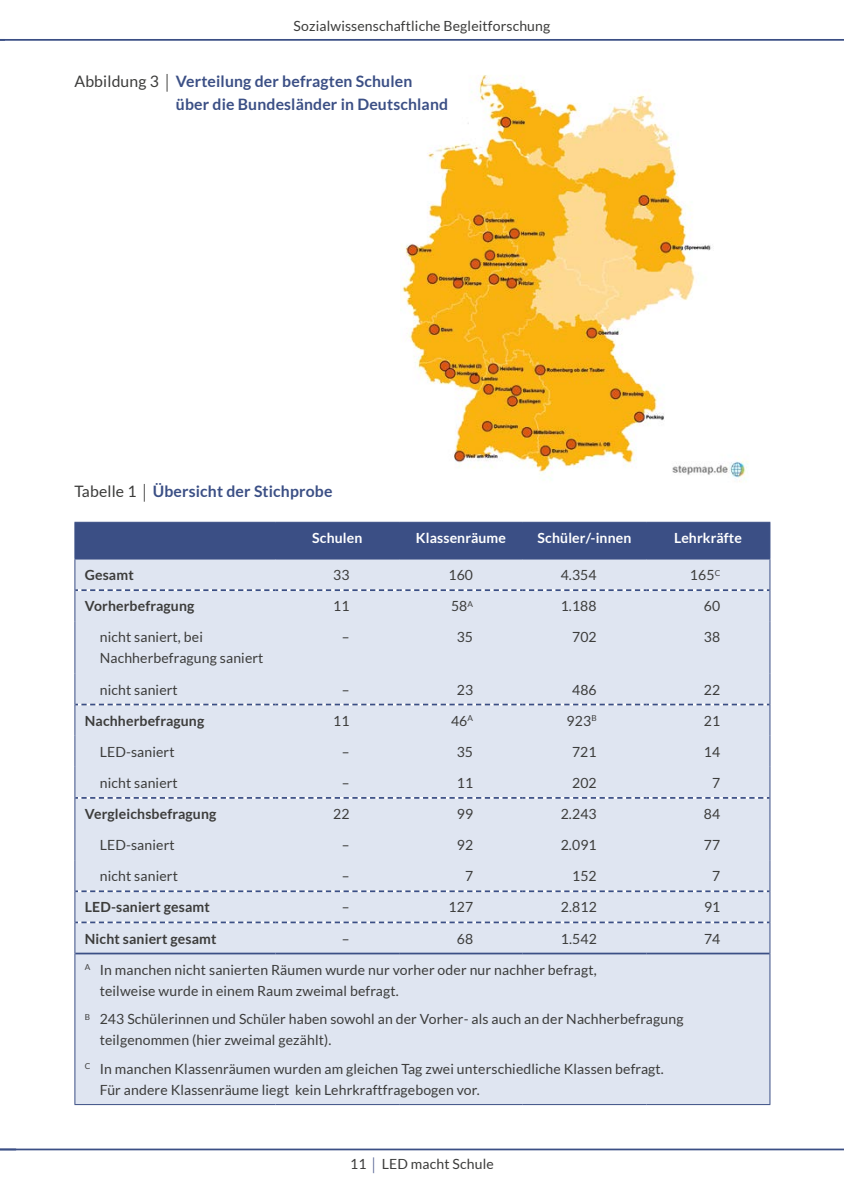
<style>
.page{position:relative;width:844px;height:1191px;background:#fff}
.page>*{position:absolute;margin:0;border:0;box-sizing:border-box;transform-origin:0 0}
.t1{font:700 15.75px/22.8px "Lato";letter-spacing:.01em;color:#3b4f85}
.Tabelle_L{font:14px/21px "Lato";letter-spacing:.01em;color:#3c3c3b}
.Tabelle_Werte_rechts{font:14px "Lato";letter-spacing:.01em;color:#3c3c3b}
.Tabelle_eingerückt{font:14px/21px "Lato";letter-spacing:.01em;color:#3c3c3b}
.Tabelle{font:700 14px "Lato";letter-spacing:.01em;color:#3c3c3b}
.t2{font:700 14px "Lato";letter-spacing:.01em;color:#fff}
.s1{font-weight:400;color:#3c3c3b}
</style>
<div class="page">
<img style="left:401px;top:75px;width:347px;height:407px">
<hr style="left:0;top:1148px;width:843px;height:2px;background:#3b4f85">
<hr style="left:0;top:39px;width:843px;height:2px;background:#3b4f85">
<div style="left:75px;top:523px;width:694px;height:35px;background:#3b4f85"></div>
<div style="left:75px;top:559px;width:694px;height:545px;background:#dfe5f1"></div>
<hr style="left:74px;top:522px;width:201px;height:1px;background:#3b4f85">
<hr style="left:74px;top:523px;width:1px;height:35px;background:#3b4f85">
<hr style="left:275px;top:522px;width:124px;height:1px;background:#3b4f85">
<hr style="left:399px;top:522px;width:123px;height:1px;background:#3b4f85">
<hr style="left:522px;top:522px;width:124px;height:1px;background:#3b4f85">
<hr style="left:646px;top:522px;width:124px;height:1px;background:#3b4f85">
<hr style="left:769px;top:523px;width:1px;height:35px;background:#3b4f85">
<hr style="left:74px;top:558px;width:201px;height:1px;background:#3b4f85">
<hr style="left:74px;top:559px;width:1px;height:31px;background:#3b4f85">
<hr style="left:275px;top:558px;width:124px;height:1px;background:#3b4f85">
<hr style="left:399px;top:558px;width:123px;height:1px;background:#3b4f85">
<hr style="left:522px;top:558px;width:124px;height:1px;background:#3b4f85">
<hr style="left:646px;top:558px;width:124px;height:1px;background:#3b4f85">
<hr style="left:769px;top:559px;width:1px;height:31px;background:#3b4f85">
<hr style="left:74px;top:590px;width:1px;height:31px;background:#3b4f85">
<hr style="left:769px;top:590px;width:1px;height:31px;background:#3b4f85">
<hr style="left:74px;top:621px;width:1px;height:52px;background:#3b4f85">
<hr style="left:769px;top:621px;width:1px;height:52px;background:#3b4f85">
<hr style="left:74px;top:673px;width:1px;height:31px;background:#3b4f85">
<hr style="left:769px;top:673px;width:1px;height:31px;background:#3b4f85">
<hr style="left:74px;top:704px;width:1px;height:31px;background:#3b4f85">
<hr style="left:769px;top:704px;width:1px;height:31px;background:#3b4f85">
<hr style="left:74px;top:735px;width:1px;height:32px;background:#3b4f85">
<hr style="left:769px;top:735px;width:1px;height:32px;background:#3b4f85">
<hr style="left:74px;top:767px;width:1px;height:31px;background:#3b4f85">
<hr style="left:769px;top:767px;width:1px;height:31px;background:#3b4f85">
<hr style="left:74px;top:798px;width:1px;height:31px;background:#3b4f85">
<hr style="left:769px;top:798px;width:1px;height:31px;background:#3b4f85">
<hr style="left:74px;top:829px;width:1px;height:31px;background:#3b4f85">
<hr style="left:769px;top:829px;width:1px;height:31px;background:#3b4f85">
<hr style="left:74px;top:860px;width:1px;height:31px;background:#3b4f85">
<hr style="left:769px;top:860px;width:1px;height:31px;background:#3b4f85">
<hr style="left:74px;top:891px;width:1px;height:31px;background:#3b4f85">
<hr style="left:769px;top:891px;width:1px;height:31px;background:#3b4f85">
<hr style="left:74px;top:922px;width:1px;height:31px;background:#3b4f85">
<hr style="left:769px;top:922px;width:1px;height:31px;background:#3b4f85">
<hr style="left:74px;top:953px;width:1px;height:151px;background:#3b4f85">
<hr style="left:769px;top:953px;width:1px;height:151px;background:#3b4f85">
<hr style="left:74px;top:1104px;width:201px;height:1px;background:#3b4f85">
<hr style="left:275px;top:1104px;width:124px;height:1px;background:#3b4f85">
<hr style="left:399px;top:1104px;width:123px;height:1px;background:#3b4f85">
<hr style="left:522px;top:1104px;width:124px;height:1px;background:#3b4f85">
<hr style="left:646px;top:1104px;width:124px;height:1px;background:#3b4f85">
<svg style="left:75px;top:703px;width:694px;height:2px"></svg>
<svg style="left:75px;top:589px;width:694px;height:2px"></svg>
<svg style="left:75px;top:797px;width:694px;height:1px"></svg>
<svg style="left:75px;top:890px;width:694px;height:2px"></svg>
<svg style="left:75px;top:921px;width:694px;height:2px"></svg>
<hr style="left:75px;top:952px;width:200px;height:2px;background:#3b4f85">
<hr style="left:275px;top:952px;width:124px;height:2px;background:#3b4f85">
<hr style="left:399px;top:952px;width:123px;height:2px;background:#3b4f85">
<hr style="left:522px;top:952px;width:124px;height:2px;background:#3b4f85">
<hr style="left:646px;top:952px;width:123px;height:2px;background:#3b4f85">
<p class="Tabelle_L" style="left:293px;top:15px;width:258px">Sozialwissenschaftliche Begleitforschung</p>
<p class="t1" style="left:176px;top:70px;width:273px;text-indent:-101px"><span class="s1">Abbildung 3</span> Verteilung der befragten Schulen über die Bundesländer in Deutschland</p>
<p class="t1" style="left:74px;top:479px;width:259px"><span class="s1">Tabelle 1</span> Übersicht der Stichprobe</p>
<p class="t2" style="left:312px;top:530px;width:52px">Schulen</p>
<p class="t2" style="left:415px;top:530px;width:92px">Klassenräume</p>
<p class="t2" style="left:537px;top:530px;width:95px">Schüler/-innen</p>
<p class="t2" style="left:674px;top:530px;width:69px">Lehrkräfte</p>
<p class="Tabelle" style="left:85px;top:567px;width:50px">Gesamt</p>
<p class="Tabelle_Werte_rechts" style="left:333px;top:567px;width:18px">33</p>
<p class="Tabelle_Werte_rechts" style="left:448px;top:567px;width:26px">160</p>
<p class="Tabelle_Werte_rechts" style="left:560px;top:567px;width:38px">4.354</p>
<p class="Tabelle_Werte_rechts" style="left:689px;top:567px;width:32px">165<sup>C</sup></p>
<p class="Tabelle" style="left:85px;top:598px;width:111px">Vorherbefragung</p>
<p class="Tabelle_Werte_rechts" style="left:333px;top:598px;width:18px">11</p>
<p class="Tabelle_Werte_rechts" style="left:451px;top:598px;width:24px">58<sup>A</sup></p>
<p class="Tabelle_Werte_rechts" style="left:560px;top:598px;width:38px">1.188</p>
<p class="Tabelle_Werte_rechts" style="left:703px;top:598px;width:18px">60</p>
<p class="Tabelle_eingerückt" style="left:100px;top:627px;width:165px">nicht saniert, bei<br>Nachherbefragung saniert</p>
<p class="Tabelle_Werte_rechts" style="left:341px;top:629px;width:9px">–</p>
<p class="Tabelle_Werte_rechts" style="left:456px;top:629px;width:18px">35</p>
<p class="Tabelle_Werte_rechts" style="left:572px;top:629px;width:26px">702</p>
<p class="Tabelle_Werte_rechts" style="left:703px;top:629px;width:18px">38</p>
<p class="Tabelle_eingerückt" style="left:100px;top:679px;width:80px">nicht saniert</p>
<p class="Tabelle_Werte_rechts" style="left:341px;top:681px;width:9px">–</p>
<p class="Tabelle_Werte_rechts" style="left:456px;top:681px;width:18px">23</p>
<p class="Tabelle_Werte_rechts" style="left:572px;top:681px;width:26px">486</p>
<p class="Tabelle_Werte_rechts" style="left:703px;top:681px;width:18px">22</p>
<p class="Tabelle" style="left:85px;top:712px;width:121px">Nachherbefragung</p>
<p class="Tabelle_Werte_rechts" style="left:333px;top:713px;width:18px">11</p>
<p class="Tabelle_Werte_rechts" style="left:451px;top:713px;width:24px">46<sup>A</sup></p>
<p class="Tabelle_Werte_rechts" style="left:566px;top:713px;width:32px">923<sup>B</sup></p>
<p class="Tabelle_Werte_rechts" style="left:703px;top:713px;width:18px">21</p>
<p class="Tabelle_eingerückt" style="left:100px;top:741px;width:76px">LED-saniert</p>
<p class="Tabelle_Werte_rechts" style="left:341px;top:744px;width:9px">–</p>
<p class="Tabelle_Werte_rechts" style="left:456px;top:744px;width:18px">35</p>
<p class="Tabelle_Werte_rechts" style="left:572px;top:744px;width:26px">721</p>
<p class="Tabelle_Werte_rechts" style="left:703px;top:744px;width:18px">14</p>
<p class="Tabelle_eingerückt" style="left:100px;top:772px;width:80px">nicht saniert</p>
<p class="Tabelle_Werte_rechts" style="left:341px;top:775px;width:9px">–</p>
<p class="Tabelle_Werte_rechts" style="left:456px;top:775px;width:18px">11</p>
<p class="Tabelle_Werte_rechts" style="left:572px;top:775px;width:26px">202</p>
<p class="Tabelle_Werte_rechts" style="left:712px;top:775px;width:10px">7</p>
<p class="Tabelle" style="left:85px;top:806px;width:133px">Vergleichsbefragung</p>
<p class="Tabelle_Werte_rechts" style="left:333px;top:806px;width:18px">22</p>
<p class="Tabelle_Werte_rechts" style="left:456px;top:806px;width:18px">99</p>
<p class="Tabelle_Werte_rechts" style="left:560px;top:806px;width:38px">2.243</p>
<p class="Tabelle_Werte_rechts" style="left:703px;top:806px;width:18px">84</p>
<p class="Tabelle_eingerückt" style="left:100px;top:834px;width:76px">LED-saniert</p>
<p class="Tabelle_Werte_rechts" style="left:341px;top:837px;width:9px">–</p>
<p class="Tabelle_Werte_rechts" style="left:456px;top:837px;width:18px">92</p>
<p class="Tabelle_Werte_rechts" style="left:560px;top:837px;width:38px">2.091</p>
<p class="Tabelle_Werte_rechts" style="left:703px;top:837px;width:18px">77</p>
<p class="Tabelle_eingerückt" style="left:100px;top:865px;width:80px">nicht saniert</p>
<p class="Tabelle_Werte_rechts" style="left:341px;top:868px;width:9px">–</p>
<p class="Tabelle_Werte_rechts" style="left:465px;top:868px;width:10px">7</p>
<p class="Tabelle_Werte_rechts" style="left:572px;top:868px;width:26px">152</p>
<p class="Tabelle_Werte_rechts" style="left:712px;top:868px;width:10px">7</p>
<p class="Tabelle" style="left:85px;top:899px;width:126px">LED-saniert gesamt</p>
<p class="Tabelle_Werte_rechts" style="left:342px;top:899px;width:9px">–</p>
<p class="Tabelle_Werte_rechts" style="left:448px;top:899px;width:26px">127</p>
<p class="Tabelle_Werte_rechts" style="left:560px;top:899px;width:38px">2.812</p>
<p class="Tabelle_Werte_rechts" style="left:703px;top:899px;width:18px">91</p>
<p class="Tabelle" style="left:85px;top:930px;width:133px">Nicht saniert gesamt</p>
<p class="Tabelle_Werte_rechts" style="left:342px;top:930px;width:9px">–</p>
<p class="Tabelle_Werte_rechts" style="left:456px;top:930px;width:18px">68</p>
<p class="Tabelle_Werte_rechts" style="left:560px;top:930px;width:38px">1.542</p>
<p class="Tabelle_Werte_rechts" style="left:703px;top:930px;width:18px">74</p>
<p class="Tabelle_L" style="left:100px;top:959px;width:498px;text-indent:-15px"><sup>A</sup> In manchen nicht sanierten Räumen wurde nur vorher oder nur nachher befragt, teilweise wurde in einem Raum zweimal befragt.</p>
<p class="Tabelle_L" style="left:100px;top:1008px;width:585px;text-indent:-15px"><sup>B</sup> 243 Schülerinnen und Schüler haben sowohl an der Vorher- als auch an der Nachherbefragung teilgenommen (hier zweimal gezählt).</p>
<p class="Tabelle_L" style="left:100px;top:1058px;width:565px;text-indent:-15px"><sup>C</sup> In manchen Klassenräumen wurden am gleichen Tag zwei unterschiedliche Klassen befragt.<br>Für andere Klassenräume liegt kein Lehrkraftfragebogen vor.</p>
<p class="Tabelle_L" style="left:350px;top:1153px;width:145px">11 LED macht Schule</p>
</div>
